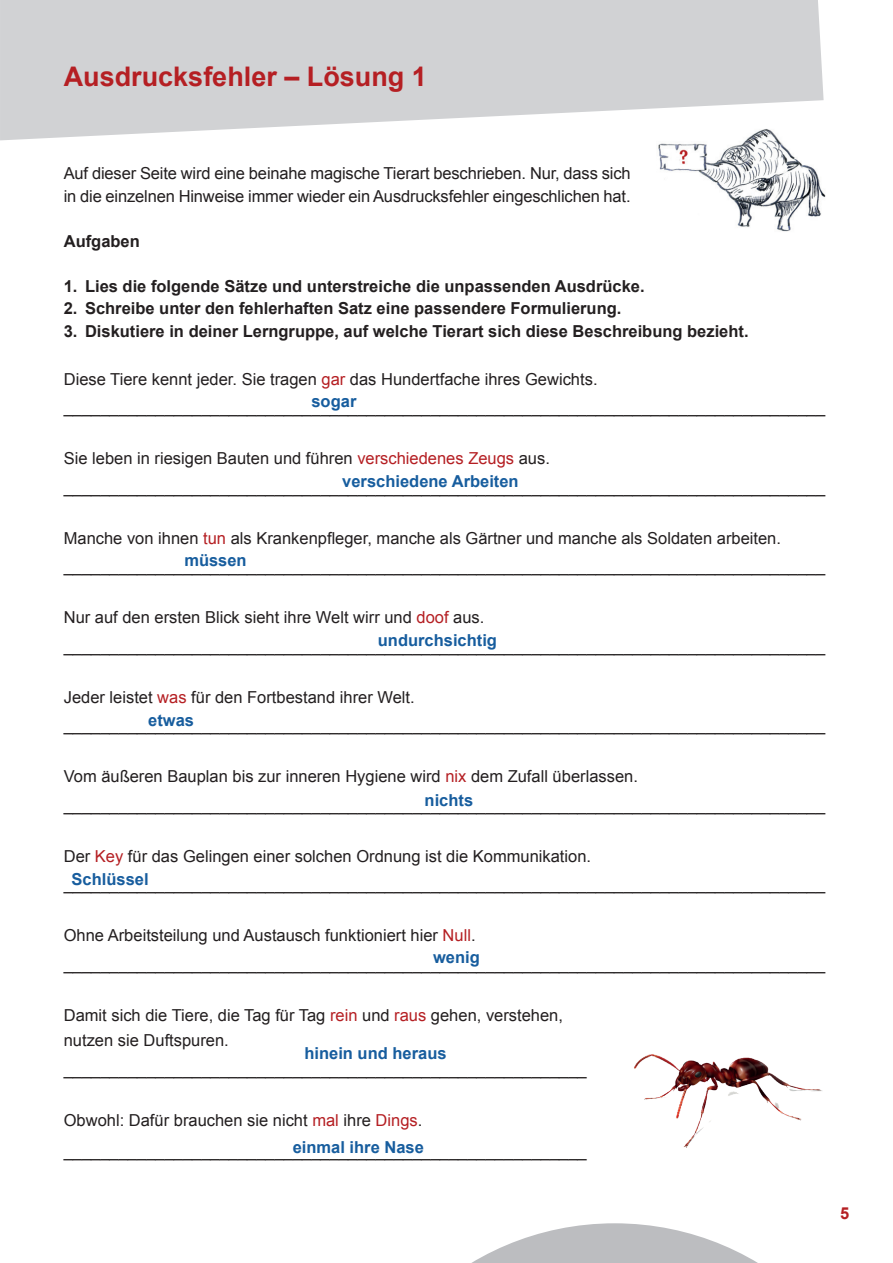
<style>
.page{position:relative;width:893px;height:1263px;background:#fff}
.page>*{position:absolute;margin:0;border:0;box-sizing:border-box;transform-origin:0 0}
.t1{font:700 27px "Arial";color:#b51f23}
.t2{font:16.5px/28.5px "Arial";color:#231f20}
.t3{font:700 16.5px "Arial";color:#231f20}
.t4{font:700 16.5px "Arial";color:#175d9e}
.t5{font:700 16.5px "Arial";color:#b51f23}
.s1{color:#b51f23}
</style>
<div class="page">
<svg style="left:472px;top:1223px;width:286px;height:40px"></svg>
<svg style="left:0;top:0;width:824px;height:140px;background:#d6d7d9"></svg>
<img style="left:656px;top:121px;width:170px;height:111px">
<img style="left:634px;top:1054px;width:188px;height:94px">
<h1 class="t1" style="left:64px;top:58px;width:365px">Ausdrucksfehler – Lösung 1</h1>
<p class="t2" style="left:64px;top:162px;width:568px;line-height:22.5px">Auf dieser Seite wird eine beinahe magische Tierart beschrieben. Nur, dass sich in die einzelnen Hinweise immer wieder ein Ausdrucksfehler eingeschlichen hat.</p>
<p class="t3" style="left:64px;top:230px;width:78px">Aufgaben</p>
<p class="t3" style="left:64px;top:275px;width:582px">1. Lies die folgende Sätze und unterstreiche die unpassenden Ausdrücke.</p>
<p class="t3" style="left:64px;top:298px;width:559px">2. Schreibe unter den fehlerhaften Satz eine passendere Formulierung.</p>
<p class="t3" style="left:64px;top:320px;width:686px">3. Diskutiere in deiner Lerngruppe, auf welche Tierart sich diese Beschreibung bezieht.</p>
<p class="t2" style="left:64px;top:365px;width:763px">Diese Tiere kennt jeder. Sie tragen <span class="s1">gar</span> das Hundertfache ihres Gewichts. ___________________________________________________________________________________</p>
<p class="t2" style="left:64px;top:444px;width:763px">Sie leben in riesigen Bauten und führen <span class="s1">verschiedenes Zeugs</span> aus. ___________________________________________________________________________________</p>
<p class="t2" style="left:64px;top:524px;width:763px">Manche von ihnen <span class="s1">tun</span> als Krankenpfleger, manche als Gärtner und manche als Soldaten arbeiten. ___________________________________________________________________________________</p>
<p class="t2" style="left:64px;top:603px;width:763px">Nur auf den ersten Blick sieht ihre Welt wirr und <span class="s1">doof</span> aus. ___________________________________________________________________________________</p>
<p class="t2" style="left:64px;top:683px;width:763px">Jeder leistet <span class="s1">was</span> für den Fortbestand ihrer Welt. ___________________________________________________________________________________</p>
<p class="t2" style="left:64px;top:762px;width:763px">Vom äußeren Bauplan bis zur inneren Hygiene wird <span class="s1">nix</span> dem Zufall überlassen. ___________________________________________________________________________________</p>
<p class="t2" style="left:64px;top:842px;width:763px">Der <span class="s1">Key</span> für das Gelingen einer solchen Ordnung ist die Kommunikation. ___________________________________________________________________________________</p>
<p class="t2" style="left:64px;top:921px;width:763px">Ohne Arbeitsteilung und Austausch funktioniert hier <span class="s1">Null</span>. ___________________________________________________________________________________</p>
<p class="t2" style="left:64px;top:1002px;width:501px;line-height:25.5px">Damit sich die Tiere, die Tag für Tag <span class="s1">rein</span> und <span class="s1">raus</span> gehen, verstehen, nutzen sie Duftspuren.</p>
<p class="t2" style="left:64px;top:1055px;width:524px">_________________________________________________________</p>
<p class="t2" style="left:64px;top:1104px;width:524px;line-height:31.5px">Obwohl: Dafür brauchen sie nicht <span class="s1">mal</span> ihre <span class="s1">Dings</span>. _________________________________________________________</p>
<p class="t4" style="left:311px;top:391px;width:46px">sogar</p>
<p class="t4" style="left:342px;top:471px;width:178px">verschiedene Arbeiten</p>
<p class="t4" style="left:184px;top:550px;width:64px">müssen</p>
<p class="t4" style="left:378px;top:629px;width:121px">undurchsichtig</p>
<p class="t4" style="left:148px;top:709px;width:47px">etwas</p>
<p class="t4" style="left:425px;top:789px;width:50px">nichts</p>
<p class="t4" style="left:72px;top:868px;width:79px">Schlüssel</p>
<p class="t4" style="left:433px;top:947px;width:48px">wenig</p>
<p class="t4" style="left:304px;top:1042px;width:144px">hinein und heraus</p>
<p class="t4" style="left:293px;top:1136px;width:133px">einmal ihre Nase</p>
<p class="t5" style="left:840px;top:1202px;width:11px">5</p>
</div>
